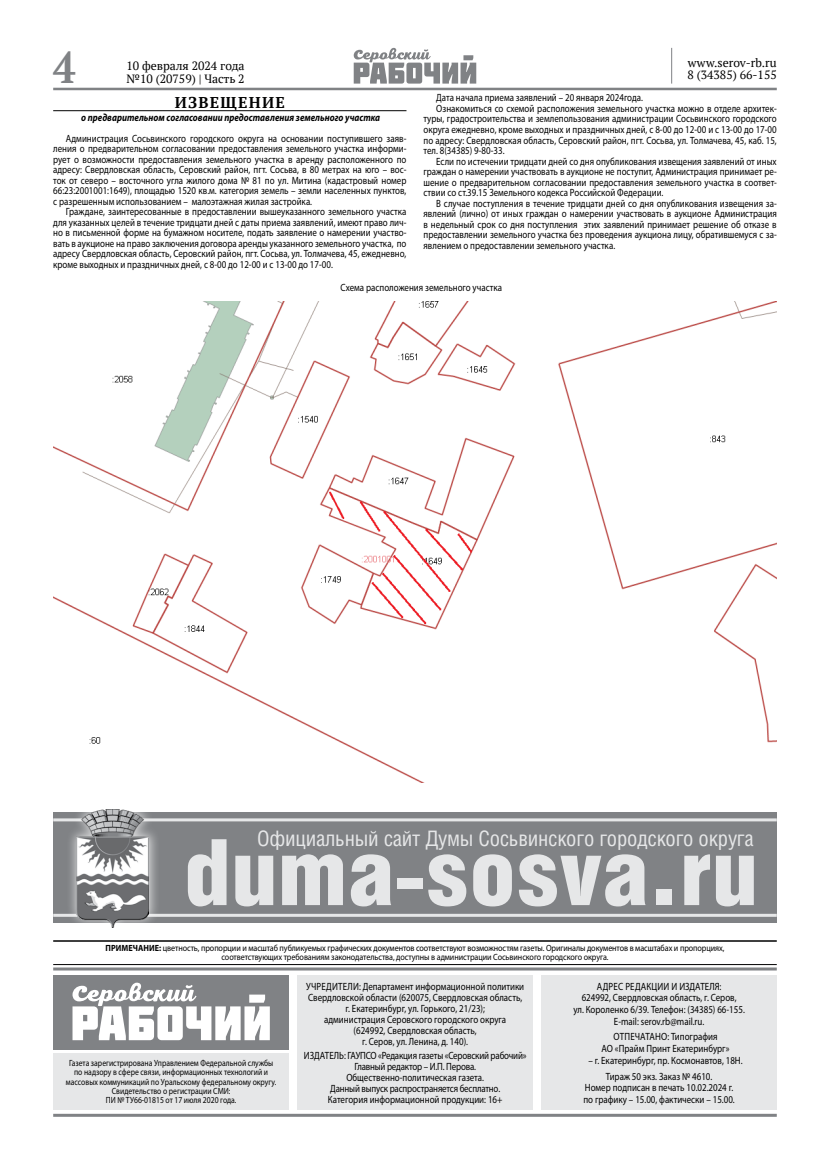
<style>
.page{position:relative;width:830px;height:1170px;background:#fff}
.page>*{position:absolute;margin:0;border:0;box-sizing:border-box;transform-origin:0 0}
.t1{font:91.65px "Helios Cond Black C";letter-spacing:-.01em;color:#e6e7e8;scale:1.07 1}
.t2{font:700 44.1px "PT Serif";color:#808285;scale:.9 1}
.t3{font:21.3px "Helios Cond C";letter-spacing:-.01em;color:#e6e7e8}
.t4{font:700 15.6px "PT Serif";letter-spacing:.08em;color:#000}
.t5{font:12px/12.6px "PT Serif";color:#000}
.t6{font:10.5px/10.5px "Myriad Pro";color:#000;text-align:center;scale:.85 1}
.t7{font:10.5px/10.9px "Myriad Pro";letter-spacing:-.02em;color:#000;text-align:center;scale:.85 1}
.t8{font:italic 700 10.5px "Myriad Pro";color:#000;scale:.85 1}
.t9{font:9px/9px "Myriad Pro";letter-spacing:-.01em;color:#000;text-align:center;scale:.9 1}
.t10{font:9px/9.1px "Myriad Pro";letter-spacing:-.01em;color:#000;text-align:center;scale:.85 1}
.s1{font-weight:700}
</style>
<div class="page">
<hr style="left:53px;top:88px;width:723px;height:2px;background:#808285">
<svg style="left:353px;top:48px;width:123px;height:36px"></svg>
<hr style="left:671px;top:48px;width:1px;height:36px;background:#808285">
<hr style="left:53px;top:110px;width:353px;height:1px;background:#000">
<div style="left:53px;top:975px;width:236px;height:74px;background:#808285"></div>
<hr style="left:53px;top:967px;width:723px;height:3px;background:#808285">
<hr style="left:53px;top:1113px;width:723px;height:3px;background:#808285">
<div style="left:297px;top:975px;width:235px;height:134px;background:#e6e7e8"></div>
<div style="left:541px;top:975px;width:235px;height:134px;background:#e6e7e8"></div>
<div style="left:53px;top:1052px;width:236px;height:57px;background:#e6e7e8"></div>
<svg style="left:72px;top:982px;width:198px;height:58px"></svg>
<hr style="left:53px;top:940px;width:723px;height:1px;background:#000">
<hr style="left:53px;top:964px;width:723px;height:1px;background:#000">
<img style="left:53px;top:301px;width:723px;height:481px">
<div style="left:53px;top:812px;width:723px;height:111px;background:#808285"></div>
<hr style="left:53px;top:913px;width:723px;height:3px;background:#e6e7e8">
<hr style="left:53px;top:818px;width:723px;height:3px;background:#e6e7e8">
<div style="left:65px;top:798px;width:95px;height:139px;background:#fff;opacity:.75"></div>
<img style="left:76px;top:809px;width:73px;height:118px">
<h2 class="t2" style="left:53px;top:37px;width:26px">4</h2>
<p class="t5" style="left:126px;top:59px;width:120px">10 февраля 2024 года №10 (20759) | Часть 2</p>
<p class="t5" style="left:687px;top:56px;width:90px">www.serov-rb.ru</p>
<p class="t5" style="left:687px;top:69px;width:91px">8 (34385) 66-155</p>
<p class="t6" style="left:436px;top:92px;width:244px">Дата начала приема заявлений – 20 января 2024года.</p>
<p class="t6" style="left:436px;top:103px;width:402px">Ознакомиться со схемой расположения земельного участка можно в отделе архитек-</p>
<p class="t6" style="left:423px;top:113px;width:417px">туры, градостроительства и землепользования администрации Сосьвинского городского</p>
<p class="t6" style="left:423px;top:124px;width:417px">округа ежедневно, кроме выходных и праздничных дней, с 8-00 до 12-00 и с 13-00 до 17-00</p>
<p class="t6" style="left:423px;top:134px;width:417px">по адресу: Свердловская область, Серовский район, пгт. Сосьва, ул. Толмачева, 45, каб. 15,</p>
<p class="t6" style="left:423px;top:145px;width:97px">тел. 8(34385) 9-80-33.</p>
<p class="t6" style="left:436px;top:155px;width:402px">Если по истечении тридцати дней со дня опубликования извещения заявлений от иных</p>
<p class="t6" style="left:423px;top:166px;width:417px">граждан о намерении участвовать в аукционе не поступит, Администрация принимает ре-</p>
<p class="t6" style="left:423px;top:176px;width:417px">шение о предварительном согласовании предоставления земельного участка в соответ-</p>
<p class="t6" style="left:423px;top:187px;width:284px">ствии со ст.39.15 Земельного кодекса Российской Федерации.</p>
<p class="t6" style="left:436px;top:197px;width:402px">В случае поступления в течение тридцати дней со дня опубликования извещения за-</p>
<p class="t6" style="left:423px;top:208px;width:417px">явлений (лично) от иных граждан о намерении участвовать в аукционе Администрация</p>
<p class="t6" style="left:423px;top:218px;width:417px">в недельный срок со дня поступления этих заявлений принимает решение об отказе в</p>
<p class="t6" style="left:423px;top:229px;width:417px">предоставлении земельного участка без проведения аукциона лицу, обратившемуся с за-</p>
<p class="t6" style="left:423px;top:239px;width:227px">явлением о предоставлении земельного участка.</p>
<p class="t6" style="left:340px;top:282px;width:191px">Схема расположения земельного участка</p>
<h3 class="t4" style="left:175px;top:92px;width:112px">ИЗВЕЩЕНИЕ</h3>
<p class="t8" style="left:81px;top:110px;width:353px">о предварительном согласовании предоставления земельного участка</p>
<p class="t6" style="left:53px;top:133px;width:417px;text-align:justify;text-indent:13px">Администрация Сосьвинского городского округа на основании поступившего заяв&shy;ления о предварительном согласовании предоставления земельного участка информи&shy;рует о возможности предоставления земельного участка в аренду расположенного по адресу: Свердловская область, Серовский район, пгт. Сосьва, в 80 метрах на юго – вос&shy;ток от северо – восточного угла жилого дома № 81 по ул. Митина (кадастровый номер 66:23:2001001:1649), площадью 1520 кв.м. категория земель – земли населенных пунктов, с разрешенным использованием – малоэтажная жилая застройка.</p>
<p class="t6" style="left:53px;top:206px;width:417px;text-align:justify;text-indent:13px">Граждане, заинтересованные в предоставлении вышеуказанного земельного участка для указанных целей в течение тридцати дней с даты приема заявлений, имеют право лич&shy;но в письменной форме на бумажном носителе, подать заявление о намерении участво&shy;вать в аукционе на право заключения договора аренды указанного земельного участка, по адресу Свердловская область, Серовский район, пгт. Сосьва, ул. Толмачева, 45, ежедневно, кроме выходных и праздничных дней, с 8-00 до 12-00 и с 13-00 до 17-00.</p>
<h3 class="t3" style="left:257px;top:825px;width:498px">Официальный сайт Думы Сосьвинского городского округа</h3>
<h1 class="t1" style="left:184px;top:820px;width:538px">duma-sosva.ru</h1>
<p class="t9" style="left:105px;top:943px;width:689px"><span class="s1">ПРИМЕЧАНИЕ:</span> цветность, пропорции и масштаб публикуемых графических документов соответствуют возможностям газеты. Оригиналы документов в масштабах и пропорциях, соответствующих требованиям законодательства, доступны в администрации Сосьвинского городского округа.</p>
<p class="t10" style="left:66px;top:1058px;width:249px">Газета зарегистрирована Управлением Федеральной службы по надзору в сфере связи, информационных технологий и массовых коммуникаций по Уральскому федеральному округу.<br>Свидетельство о регистрации СМИ:<br>ПИ № ТУ66-01815 от 17 июля 2020 года.</p>
<p class="t6" style="left:306px;top:980px;width:258px;line-height:10.9px">УЧРЕДИТЕЛИ: Департамент информационной политики Свердловской области (620075, Свердловская область, г. Екатеринбург, ул. Горького, 21/23);<br>администрация Серовского городского округа<br>(624992, Свердловская область,<br>г. Серов, ул. Ленина, д. 140).</p>
<p class="t7" style="left:304px;top:1049px;width:263px">ИЗДАТЕЛЬ: ГАУПСО «Редакция газеты «Серовский рабочий» Главный редактор – И.П. Перова.<br>Общественно-политическая газета.<br>Данный выпуск распространяется бесплатно.<br>Категория информационной продукции: 16+</p>
<p class="t6" style="left:573px;top:979px;width:203px;line-height:11.7px">АДРЕС РЕДАКЦИИ И ИЗДАТЕЛЯ:<br>624992, Свердловская область, г. Серов,<br>ул. Короленко 6/39. Телефон: (34385) 66-155.<br>E-mail: serov.rb@mail.ru.</p>
<p class="t6" style="left:601px;top:1030px;width:152px;line-height:11.7px">ОТПЕЧАТАНО: Типография<br>АО «Прайм Принт Екатеринбург»</p>
<p class="t6" style="left:605px;top:1051px;width:162px;line-height:15.9px;text-align:left;text-indent:-17px">– г. Екатеринбург, пр. Космонавтов, 18Н.<br>Тираж 50 экз. Заказ № 4610.</p>
<p class="t6" style="left:583px;top:1081px;width:179px;line-height:11.7px;text-align:left">Номер подписан в печать 10.02.2024 г. по графику – 15.00, фактически – 15.00.</p>
</div>
